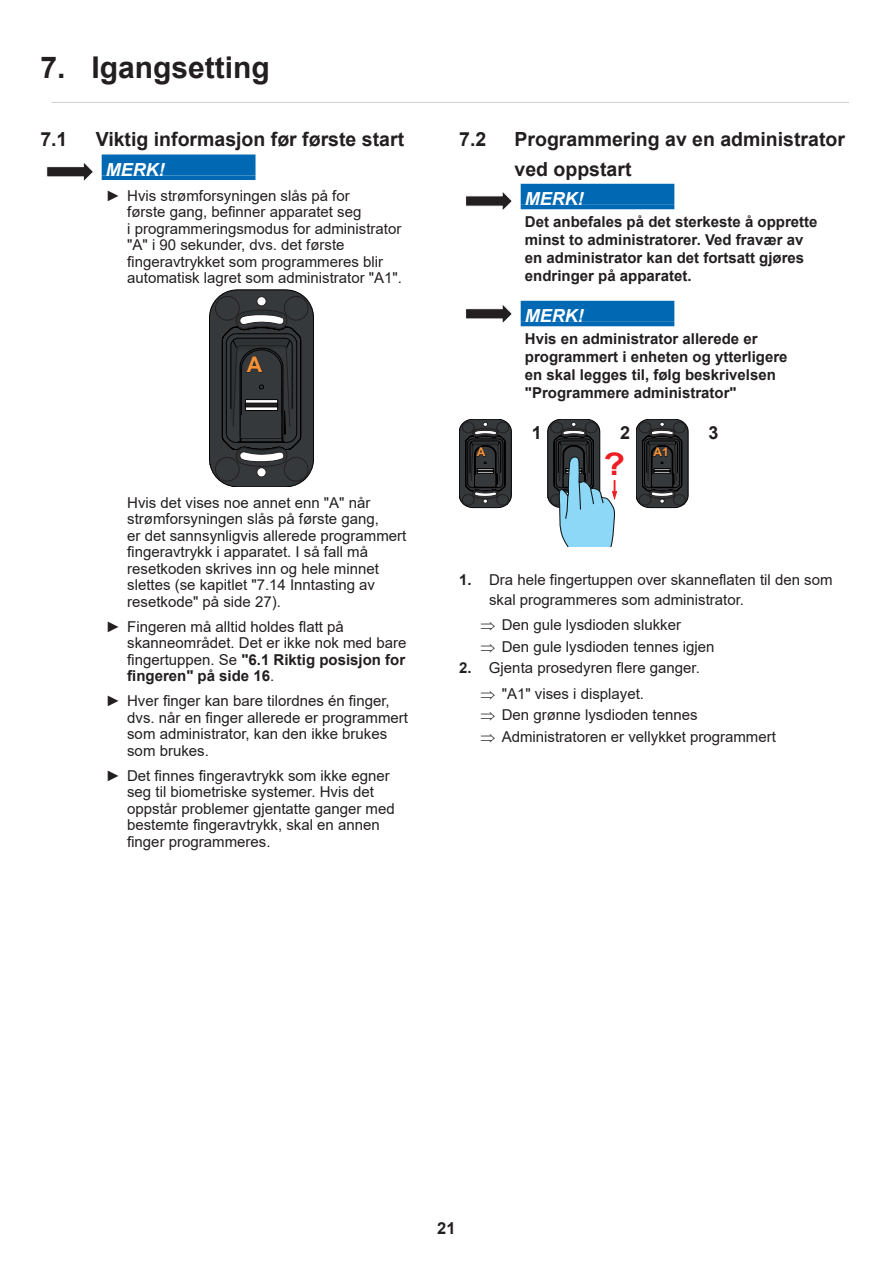
<style>
.page{position:relative;width:893px;height:1263px;background:#fff}
.page>*{position:absolute;margin:0;border:0;box-sizing:border-box;transform-origin:0 0}
.t1{font:700 31.35px "Arial";color:#ee1d23;scale:1.13 1}
.t2{font:700 30px "Arial";color:#231f20}
.t3{font:700 21.45px "Arial";color:#f69238}
.t4{font:700 19.5px/29.2px "Arial";color:#231f20}
.t5{font:italic 700 18px "Arial";color:#fff}
.t6{font:700 18px "Arial";color:#231f20}
.t7{font:700 16.5px "Arial";color:#231f20}
.t8{font:15px/16.5px "Arial";color:#231f20}
.t9{font:700 15px/18px "Arial";color:#231f20}
.t10{font:700 12px "Arial";color:#f69238}
.s1{font-weight:700}
</style>
<div class="page">
<svg style="left:466px;top:192px;width:46px;height:18px"></svg>
<div style="left:521px;top:184px;width:153px;height:21px;background:#0168b3"></div>
<hr style="left:521px;top:205px;width:153px;height:4px;background:#0168b3">
<svg style="left:466px;top:305px;width:46px;height:18px"></svg>
<div style="left:521px;top:301px;width:153px;height:21px;background:#0168b3"></div>
<hr style="left:521px;top:322px;width:153px;height:4px;background:#0168b3">
<svg style="left:459px;top:419px;width:53px;height:89px;background:#343538"></svg>
<svg style="left:548px;top:419px;width:69px;height:128px"></svg>
<svg style="left:636px;top:419px;width:53px;height:89px;background:#353739"></svg>
<svg style="left:46px;top:163px;width:47px;height:18px"></svg>
<div style="left:102px;top:154px;width:153px;height:21px;background:#0168b3"></div>
<div style="left:102px;top:175px;width:153px;height:5px;background:#0168b3"></div>
<svg style="left:209px;top:290px;width:105px;height:197px;background:#3d3f42"></svg>
<hr style="left:51px;top:102px;width:798px;height:1px;background:#d1d2d4">
<h2 class="t2" style="left:40px;top:46px;width:231px">7. Igangsetting</h2>
<h3 class="t4" style="left:40px;top:125px;width:29px">7.1</h3>
<h3 class="t4" style="left:96px;top:125px;width:310px">Viktig informasjon før første start</h3>
<p class="t5" style="left:106px;top:157px;width:60px">MERK!</p>
<p class="t8" style="left:127px;top:187px;width:276px;text-indent:-21px">► Hvis strømforsyningen slås på for<br>første gang, befinner apparatet seg<br>i programmeringsmodus for administrator "A" i 90 sekunder, dvs. det første fingeravtrykket som programmeres blir automatisk lagret som administrator "A1".</p>
<h3 class="t3" style="left:247px;top:349px;width:17px">A</h3>
<p class="t8" style="left:127px;top:494px;width:281px">Hvis det vises noe annet enn "A" når strømforsyningen slås på første gang,<br>er det sannsynligvis allerede programmert fingeravtrykk i apparatet. I så fall må resetkoden skrives inn og hele minnet slettes (se kapitlet "7.14 Inntasting av resetkode" på side 27).</p>
<p class="t8" style="left:127px;top:618px;width:281px;text-indent:-21px">► Fingeren må alltid holdes flatt på skanneområdet. Det er ikke nok med bare fingertuppen. Se <span class="s1">"6.1 Riktig posisjon for fingeren" på side 16</span>.</p>
<p class="t8" style="left:127px;top:692px;width:282px;text-indent:-21px">► Hver finger kan bare tilordnes én finger, dvs. når en finger allerede er programmert som administrator, kan den ikke brukes som brukes.</p>
<p class="t8" style="left:127px;top:767px;width:269px;text-indent:-21px">► Det finnes fingeravtrykk som ikke egner seg til biometriske systemer. Hvis det oppstår problemer gjentatte ganger med bestemte fingeravtrykk, skal en annen finger programmeres.</p>
<h3 class="t4" style="left:459px;top:125px;width:29px">7.2</h3>
<h3 class="t4" style="left:514px;top:125px;width:332px">Programmering av en administrator ved oppstart</h3>
<p class="t5" style="left:525px;top:186px;width:60px">MERK!</p>
<p class="t9" style="left:525px;top:213px;width:294px">Det anbefales på det sterkeste å opprette minst to administratorer. Ved fravær av en administrator kan det fortsatt gjøres endringer på apparatet.</p>
<p class="t5" style="left:525px;top:303px;width:60px">MERK!</p>
<p class="t9" style="left:525px;top:330px;width:264px">Hvis en administrator allerede er programmert i enheten og ytterligere en skal legges til, følg beskrivelsen "Programmere administrator"</p>
<p class="t10" style="left:477px;top:444px;width:10px">A</p>
<p class="t6" style="left:532px;top:420px;width:12px">1</p>
<p class="t6" style="left:620px;top:420px;width:12px">2</p>
<p class="t6" style="left:708px;top:420px;width:12px">3</p>
<p class="t10" style="left:653px;top:444px;width:17px">A1</p>
<h1 class="t1" style="left:604px;top:442px;width:21px">?</h1>
<p class="t8" style="left:489px;top:570px;width:345px;line-height:19.5px;text-indent:-30px"><span class="s1">1.</span> Dra hele fingertuppen over skanneflaten til den som skal programmeres som administrator.</p>
<p class="t8" style="left:480px;top:614px;width:235px;line-height:21.6px">⇒ Den gule lysdioden slukker<br>⇒ Den gule lysdioden tennes igjen</p>
<p class="t8" style="left:480px;top:654px;width:221px;line-height:25.8px;text-indent:-21px"><span class="s1">2.</span> Gjenta prosedyren flere ganger. ⇒ "A1" vises i displayet.</p>
<p class="t8" style="left:480px;top:704px;width:297px;line-height:21.6px">⇒ Den grønne lysdioden tennes<br>⇒ Administratoren er vellykket programmert</p>
<p class="t7" style="left:437px;top:1216px;width:20px">21</p>
</div>
